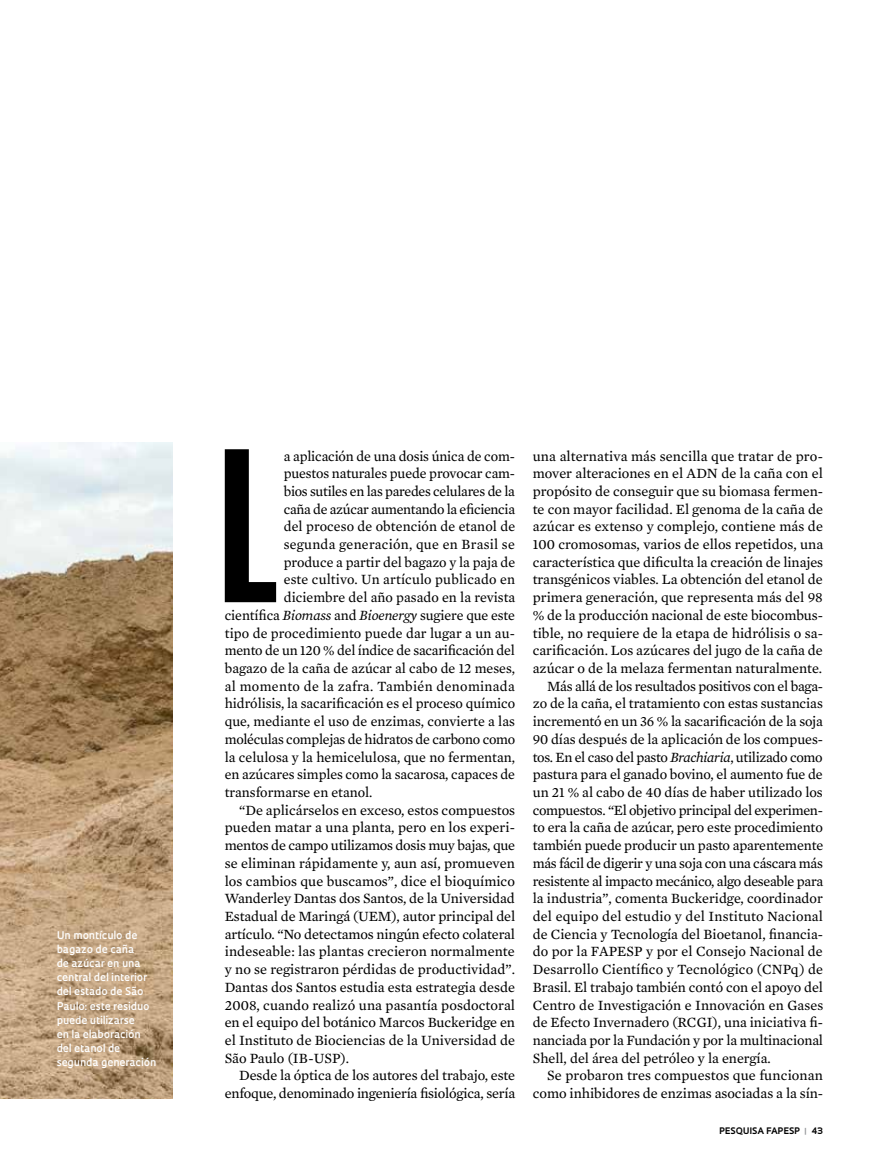
<style>
.page{position:relative;width:885px;height:1169px;background:#fff}
.page>*{position:absolute;margin:0;border:0;box-sizing:border-box;transform-origin:0 0}
.t1{font:195.45px "Swiss 924 BT Regular B";color:#000}
.t2{font:14.4px "Mercury Text G2";letter-spacing:-.005em;color:#000}
.t3{font:14.4px "Mercury Text G2";letter-spacing:-.025em;color:#000}
.t4{font:14.4px "Mercury Text G2";letter-spacing:.025em;color:#000}
.t5{font:14.4px "Mercury Text G2";letter-spacing:.02em;color:#000}
.t6{font:600 10.35px/14.1px "Oculum";color:#fff}
.t7{font:700 8.7px "Oculum";letter-spacing:.015em;color:#000}
.s1{font-style:italic}
.s2{color:#939598}
</style>
<div class="page">
<img style="left:0;top:443px;width:172px;height:655px">
<p class="t6" style="left:57px;top:927px;width:101px">Un montículo de bagazo de caña<br>de azúcar en una central del interior del estado de São<br>Paulo: este residuo puede utilizarse<br>en la elaboración del etanol de segunda generación</p>
<h1 class="t1" style="left:217px;top:410px;width:60px">L</h1>
<p class="t2" style="left:284px;top:445px;width:233px">a aplicación de una dosis única de com-</p>
<p class="t2" style="left:284px;top:463px;width:233px">puestos naturales puede provocar cam-</p>
<p class="t2" style="left:284px;top:481px;width:233px">bios sutiles en las paredes celulares de la</p>
<p class="t2" style="left:284px;top:498px;width:233px">caña de azúcar aumentando la eficiencia</p>
<p class="t2" style="left:284px;top:516px;width:233px">del proceso de obtención de etanol de</p>
<p class="t5" style="left:284px;top:534px;width:233px">segunda generación, que en Brasil se</p>
<p class="t2" style="left:284px;top:551px;width:233px">produce a partir del bagazo y la paja de</p>
<p class="t2" style="left:284px;top:569px;width:233px">este cultivo. Un artículo publicado en</p>
<p class="t2" style="left:284px;top:587px;width:233px">diciembre del año pasado en la revista</p>
<p class="t2" style="left:225px;top:604px;width:292px">científica <span class="s1">Biomass</span> and <span class="s1">Bioenergy</span> sugiere que este</p>
<p class="t2" style="left:225px;top:622px;width:292px">tipo de procedimiento puede dar lugar a un au-</p>
<p class="t2" style="left:225px;top:640px;width:292px">mento de un 120 % del índice de sacarificación del</p>
<p class="t2" style="left:225px;top:658px;width:292px">bagazo de la caña de azúcar al cabo de 12 meses,</p>
<p class="t4" style="left:225px;top:675px;width:292px">al momento de la zafra. También denominada</p>
<p class="t2" style="left:225px;top:693px;width:292px">hidrólisis, la sacarificación es el proceso químico</p>
<p class="t2" style="left:225px;top:711px;width:292px">que, mediante el uso de enzimas, convierte a las</p>
<p class="t2" style="left:225px;top:728px;width:292px">moléculas complejas de hidratos de carbono como</p>
<p class="t2" style="left:225px;top:746px;width:292px">la celulosa y la hemicelulosa, que no fermentan,</p>
<p class="t2" style="left:225px;top:764px;width:292px">en azúcares simples como la sacarosa, capaces de</p>
<p class="t2" style="left:225px;top:781px;width:149px">transformarse en etanol.</p>
<p class="t2" style="left:239px;top:799px;width:278px">“De aplicárselos en exceso, estos compuestos</p>
<p class="t2" style="left:225px;top:817px;width:292px">pueden matar a una planta, pero en los experi-</p>
<p class="t2" style="left:225px;top:835px;width:292px">mentos de campo utilizamos dosis muy bajas, que</p>
<p class="t2" style="left:225px;top:852px;width:292px">se eliminan rápidamente y, aun así, promueven</p>
<p class="t2" style="left:225px;top:870px;width:292px">los cambios que buscamos”, dice el bioquímico</p>
<p class="t2" style="left:225px;top:888px;width:292px">Wanderley Dantas dos Santos, de la Universidad</p>
<p class="t2" style="left:225px;top:905px;width:292px">Estadual de Maringá (UEM), autor principal del</p>
<p class="t2" style="left:225px;top:923px;width:292px">artículo. “No detectamos ningún efecto colateral</p>
<p class="t2" style="left:225px;top:941px;width:292px">indeseable: las plantas crecieron normalmente</p>
<p class="t2" style="left:225px;top:959px;width:292px">y no se registraron pérdidas de productividad”.</p>
<p class="t2" style="left:225px;top:976px;width:292px">Dantas dos Santos estudia esta estrategia desde</p>
<p class="t2" style="left:225px;top:994px;width:292px">2008, cuando realizó una pasantía posdoctoral</p>
<p class="t2" style="left:225px;top:1012px;width:292px">en el equipo del botánico Marcos Buckeridge en</p>
<p class="t2" style="left:225px;top:1029px;width:292px">el Instituto de Biociencias de la Universidad de</p>
<p class="t2" style="left:225px;top:1047px;width:126px">São Paulo (IB-USP).</p>
<p class="t2" style="left:239px;top:1065px;width:278px">Desde la óptica de los autores del trabajo, este</p>
<p class="t2" style="left:225px;top:1082px;width:292px">enfoque, denominado ingeniería fisiológica, sería</p>
<p class="t2" style="left:533px;top:445px;width:292px">una alternativa más sencilla que tratar de pro-</p>
<p class="t2" style="left:533px;top:463px;width:292px">mover alteraciones en el ADN de la caña con el</p>
<p class="t2" style="left:533px;top:481px;width:292px">propósito de conseguir que su biomasa fermen-</p>
<p class="t2" style="left:533px;top:498px;width:292px">te con mayor facilidad. El genoma de la caña de</p>
<p class="t2" style="left:533px;top:516px;width:292px">azúcar es extenso y complejo, contiene más de</p>
<p class="t2" style="left:533px;top:534px;width:292px">100 cromosomas, varios de ellos repetidos, una</p>
<p class="t2" style="left:533px;top:551px;width:292px">característica que dificulta la creación de linajes</p>
<p class="t2" style="left:533px;top:569px;width:292px">transgénicos viables. La obtención del etanol de</p>
<p class="t2" style="left:533px;top:587px;width:292px">primera generación, que representa más del 98</p>
<p class="t2" style="left:533px;top:604px;width:292px">% de la producción nacional de este biocombus-</p>
<p class="t2" style="left:533px;top:622px;width:292px">tible, no requiere de la etapa de hidrólisis o sa-</p>
<p class="t2" style="left:533px;top:640px;width:292px">carificación. Los azúcares del jugo de la caña de</p>
<p class="t2" style="left:533px;top:658px;width:291px">azúcar o de la melaza fermentan naturalmente.</p>
<p class="t2" style="left:547px;top:675px;width:277px">Más allá de los resultados positivos con el baga-</p>
<p class="t2" style="left:533px;top:693px;width:292px">zo de la caña, el tratamiento con estas sustancias</p>
<p class="t2" style="left:533px;top:711px;width:292px">incrementó en un 36 % la sacarificación de la soja</p>
<p class="t2" style="left:533px;top:728px;width:292px">90 días después de la aplicación de los compues-</p>
<p class="t3" style="left:533px;top:746px;width:292px">tos. En el caso del pasto <span class="s1">Brachiaria</span>, utilizado como</p>
<p class="t2" style="left:533px;top:764px;width:292px">pastura para el ganado bovino, el aumento fue de</p>
<p class="t2" style="left:533px;top:781px;width:292px">un 21 % al cabo de 40 días de haber utilizado los</p>
<p class="t3" style="left:533px;top:799px;width:292px">compuestos. “El objetivo principal del experimen-</p>
<p class="t2" style="left:533px;top:817px;width:292px">to era la caña de azúcar, pero este procedimiento</p>
<p class="t2" style="left:533px;top:835px;width:292px">también puede producir un pasto aparentemente</p>
<p class="t3" style="left:533px;top:852px;width:292px">más fácil de digerir y una soja con una cáscara más</p>
<p class="t2" style="left:533px;top:870px;width:292px">resistente al impacto mecánico, algo deseable para</p>
<p class="t2" style="left:533px;top:888px;width:292px">la industria”, comenta Buckeridge, coordinador</p>
<p class="t2" style="left:533px;top:905px;width:292px">del equipo del estudio y del Instituto Nacional</p>
<p class="t2" style="left:533px;top:923px;width:292px">de Ciencia y Tecnología del Bioetanol, financia-</p>
<p class="t2" style="left:533px;top:941px;width:292px">do por la FAPESP y por el Consejo Nacional de</p>
<p class="t2" style="left:533px;top:959px;width:292px">Desarrollo Científico y Tecnológico (CNPq) de</p>
<p class="t2" style="left:533px;top:976px;width:292px">Brasil. El trabajo también contó con el apoyo del</p>
<p class="t2" style="left:533px;top:994px;width:292px">Centro de Investigación e Innovación en Gases</p>
<p class="t2" style="left:533px;top:1012px;width:292px">de Efecto Invernadero (RCGI), una iniciativa fi-</p>
<p class="t2" style="left:533px;top:1029px;width:292px">nanciada por la Fundación y por la multinacional</p>
<p class="t2" style="left:533px;top:1047px;width:240px">Shell, del área del petróleo y la energía.</p>
<p class="t2" style="left:547px;top:1065px;width:277px">Se probaron tres compuestos que funcionan</p>
<p class="t2" style="left:533px;top:1082px;width:292px">como inhibidores de enzimas asociadas a la sín-</p>
<p class="t7" style="left:719px;top:1124px;width:105px">PESQUISA FAPESP <span class="s2">|</span> 43</p>
</div>
